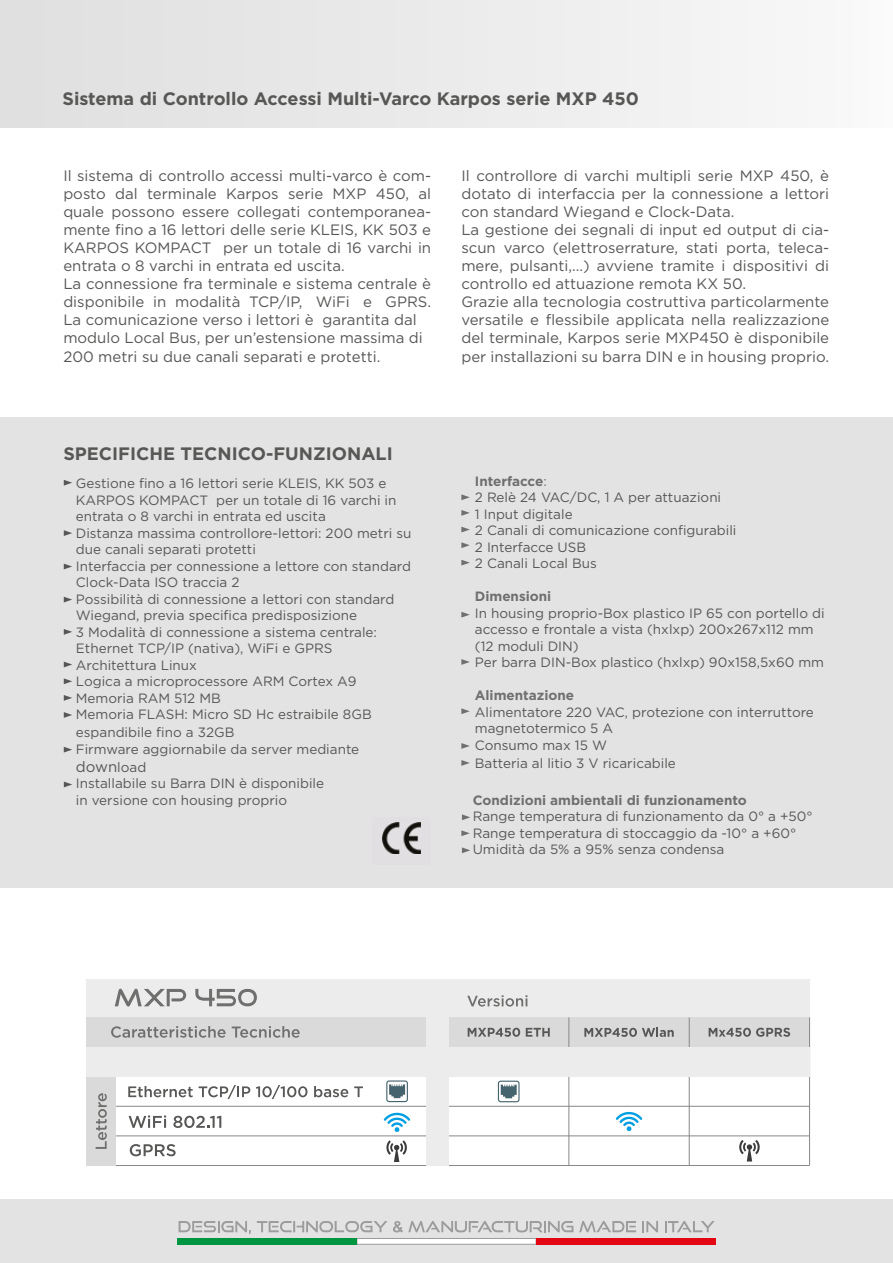
<style>
.page{position:relative;width:893px;height:1263px;background:#fff}
.page>*{position:absolute;margin:0;border:0;box-sizing:border-box;transform-origin:0 0}
.t1{font:700 18px "Gotham";color:#575756}
.t2{font:15px/18px "Gotham";color:#575756}
.t3{font:13.5px/16.5px "Gotham";color:#575756}
.t4{font:700 13.5px "Gotham";color:#706f6f}
.s1{font-size:13.5px}
.s2{font-weight:700;color:#706f6f}
.s3{color:#706f6f}
</style>
<div class="page">
<div style="left:0;top:0;width:893px;height:128px;background:linear-gradient(to right,#dfdfdf,#f9f9f9)"></div>
<div style="left:0;top:1199px;width:893px;height:64px;background:#e3e3e3"></div>
<div style="left:86px;top:979px;width:724px;height:38px;background:#ececec"></div>
<svg style="left:386px;top:1080px;width:22px;height:22px"></svg>
<svg style="left:384px;top:1113px;width:26px;height:19px"></svg>
<svg style="left:386px;top:1140px;width:21px;height:22px"></svg>
<div style="left:397px;top:1017px;width:413px;height:30px;background:#dadada"></div>
<div style="left:86px;top:1017px;width:340px;height:30px;background:#dadada"></div>
<svg style="left:111px;top:1026px;width:115px;height:12px"></svg>
<svg style="left:232px;top:1026px;width:68px;height:12px"></svg>
<svg style="left:128px;top:1086px;width:65px;height:11px"></svg>
<svg style="left:199px;top:1085px;width:51px;height:14px"></svg>
<svg style="left:256px;top:1085px;width:51px;height:14px"></svg>
<svg style="left:314px;top:1086px;width:34px;height:11px"></svg>
<svg style="left:354px;top:1086px;width:9px;height:11px"></svg>
<svg style="left:129px;top:1115px;width:37px;height:13px"></svg>
<svg style="left:173px;top:1116px;width:48px;height:12px"></svg>
<svg style="left:130px;top:1144px;width:46px;height:12px"></svg>
<hr style="left:116px;top:1106px;width:694px;height:1px;background:#878787">
<hr style="left:116px;top:1135px;width:694px;height:1px;background:#878787">
<hr style="left:568px;top:1017px;width:1px;height:148px;background:#878787">
<hr style="left:689px;top:1017px;width:1px;height:148px;background:#878787">
<hr style="left:809px;top:1017px;width:1px;height:148px;background:#878787">
<hr style="left:86px;top:1165px;width:30px;height:1px;background:#878787">
<hr style="left:116px;top:1165px;width:694px;height:1px;background:#878787">
<div style="left:86px;top:1077px;width:30px;height:88px;background:#dadada"></div>
<svg style="left:96px;top:1093px;width:11px;height:56px"></svg>
<div style="left:86px;top:1047px;width:724px;height:30px;background:#ececec"></div>
<svg style="left:468px;top:1028px;width:52px;height:9px"></svg>
<svg style="left:526px;top:1028px;width:24px;height:9px"></svg>
<svg style="left:584px;top:1027px;width:90px;height:10px"></svg>
<svg style="left:709px;top:1028px;width:81px;height:9px"></svg>
<div style="left:426px;top:1017px;width:23px;height:148px;background:#ececec"></div>
<svg style="left:498px;top:1081px;width:22px;height:21px"></svg>
<svg style="left:616px;top:1112px;width:27px;height:19px"></svg>
<svg style="left:739px;top:1140px;width:21px;height:21px"></svg>
<svg style="left:467px;top:995px;width:60px;height:11px"></svg>
<svg style="left:115px;top:989px;width:71px;height:17px"></svg>
<svg style="left:195px;top:989px;width:62px;height:17px"></svg>
<div style="left:0;top:417px;width:893px;height:471px;background:#e3e3e3"></div>
<div style="left:372px;top:817px;width:59px;height:48px;background:#e1dfe1"></div>
<img style="left:382px;top:822px;width:39px;height:32px">
<svg style="left:64px;top:480px;width:8px;height:6px"></svg>
<svg style="left:64px;top:530px;width:8px;height:6px"></svg>
<svg style="left:64px;top:564px;width:8px;height:5px"></svg>
<svg style="left:64px;top:597px;width:8px;height:5px"></svg>
<svg style="left:64px;top:629px;width:8px;height:6px"></svg>
<svg style="left:64px;top:712px;width:8px;height:6px"></svg>
<svg style="left:461px;top:494px;width:9px;height:6px"></svg>
<svg style="left:461px;top:510px;width:9px;height:6px"></svg>
<svg style="left:461px;top:527px;width:9px;height:5px"></svg>
<svg style="left:461px;top:542px;width:9px;height:6px"></svg>
<svg style="left:461px;top:560px;width:9px;height:5px"></svg>
<svg style="left:461px;top:612px;width:9px;height:6px"></svg>
<svg style="left:64px;top:662px;width:8px;height:5px"></svg>
<svg style="left:64px;top:678px;width:8px;height:6px"></svg>
<svg style="left:64px;top:695px;width:8px;height:6px"></svg>
<svg style="left:64px;top:747px;width:8px;height:5px"></svg>
<svg style="left:461px;top:659px;width:9px;height:6px"></svg>
<svg style="left:64px;top:781px;width:8px;height:6px"></svg>
<svg style="left:461px;top:708px;width:9px;height:6px"></svg>
<svg style="left:461px;top:743px;width:9px;height:6px"></svg>
<svg style="left:461px;top:760px;width:9px;height:6px"></svg>
<svg style="left:462px;top:814px;width:8px;height:6px"></svg>
<svg style="left:461px;top:830px;width:9px;height:6px"></svg>
<svg style="left:462px;top:847px;width:8px;height:6px"></svg>
<div style="left:357px;top:1238px;width:179px;height:6px;background:#fff"></div>
<div style="left:357px;top:1238px;width:179px;height:6px;border:1px solid #9d9c9c"></div>
<div style="left:536px;top:1238px;width:179px;height:6px;background:#e30613"></div>
<svg style="left:179px;top:1221px;width:72px;height:13px"></svg>
<svg style="left:257px;top:1221px;width:130px;height:11px"></svg>
<svg style="left:579px;top:1221px;width:57px;height:11px"></svg>
<svg style="left:642px;top:1221px;width:16px;height:11px"></svg>
<svg style="left:665px;top:1221px;width:50px;height:11px"></svg>
<svg style="left:393px;top:1221px;width:180px;height:11px"></svg>
<div style="left:178px;top:1238px;width:179px;height:6px;background:#009641"></div>
<h1 class="t1" style="left:62px;top:87px;width:578px">Sistema di Controllo Accessi Multi-Varco Karpos serie MXP 450</h1>
<p class="t2" style="left:63px;top:167px;width:369px">Il sistema di controllo accessi multi-varco è com&shy;posto dal terminale Karpos serie MXP 450, al quale possono essere collegati contemporanea&shy;mente fino a 16 lettori delle serie KLEIS, KK 503 e KARPOS KOMPACT per un totale di 16 varchi in entrata o 8 varchi in entrata ed uscita.<br>La connessione fra terminale e sistema centrale è disponibile in modalità TCP/IP, WiFi e GPRS.<br>La comunicazione verso i lettori è garantita dal modulo Local Bus, per un’estensione massima di 200 metri su due canali separati e protetti.</p>
<p class="t2" style="left:461px;top:167px;width:369px">Il controllore di varchi multipli serie MXP 450, è dotato di interfaccia per la connessione a lettori con standard Wiegand e Clock-Data.<br>La gestione dei segnali di input ed output di cia&shy;scun varco (elettroserrature, stati porta, teleca&shy;mere, pulsanti,...) avviene tramite i dispositivi di controllo ed attuazione remota KX 50.<br>Grazie alla tecnologia costruttiva particolarmente versatile e flessibile applicata nella realizzazione del terminale, Karpos serie MXP450 è disponibile per installazioni su barra DIN e in housing proprio.</p>
<h1 class="t1" style="left:63px;top:441px;width:331px">SPECIFICHE TECNICO-FUNZIONALI</h1>
<p class="t3" style="left:76px;top:475px;width:337px">Gestione fino a 16 lettori serie KLEIS, KK 503 e KARPOS KOMPACT per un totale di 16 varchi in entrata o 8 varchi in entrata ed uscita<br>Distanza massima controllore-lettori: 200 metri su due canali separati protetti<br>Interfaccia per connessione a lettore con standard Clock-Data ISO traccia 2<br>Possibilità di connessione a lettori con standard Wiegand, previa specifica predisposizione<br>3 Modalità di connessione a sistema centrale:<br>Ethernet TCP/IP (nativa), WiFi e GPRS Architettura Linux<br>Logica a microprocessore ARM Cortex A9<br>Memoria RAM 512 MB<br>Memoria FLASH: Micro SD Hc estraibile 8GB</p>
<p class="t3" style="left:76px;top:724px;width:285px">espandibile fino a 32GB<br>Firmware aggiornabile da server mediante</p>
<p class="t2" style="left:76px;top:757px;width:72px">down<span class="s1">load</span></p>
<p class="t3" style="left:76px;top:775px;width:250px">Installabile su Barra DIN è disponibile in versione con housing proprio</p>
<p class="t3" style="left:475px;top:472px;width:263px"><span class="s2">Interfacce</span><span class="s3">:<br></span>2 Relè 24 VAC/DC, 1 A per attuazioni<br>1 Input digitale<br>2 Canali di comunicazione configurabili<br>2 Interfacce USB<br>2 Canali Local Bus</p>
<p class="t4" style="left:475px;top:587px;width:78px">Dimensioni</p>
<p class="t3" style="left:475px;top:604px;width:351px">In housing proprio-Box plastico IP 65 con portello di accesso e frontale a vista (hxlxp) 200x267x112 mm (12 moduli DIN)<br>Per barra DIN-Box plastico (hxlxp) 90x158,5x60 mm</p>
<p class="t4" style="left:475px;top:686px;width:101px">Alimentazione</p>
<p class="t3" style="left:475px;top:703px;width:340px">Alimentatore 220 VAC, protezione con interruttore magnetotermico 5 A<br>Consumo max 15 W</p>
<p class="t3" style="left:475px;top:754px;width:203px">Batteria al litio 3 V ricaricabile</p>
<p class="t4" style="left:473px;top:791px;width:276px">Condizioni ambientali di funzionamento</p>
<p class="t3" style="left:473px;top:808px;width:341px">Range temperatura di funzionamento da 0° a +50°<br>Range temperatura di stoccaggio da -10° a +60°<br>Umidità da 5% a 95% senza condensa</p>
</div>
